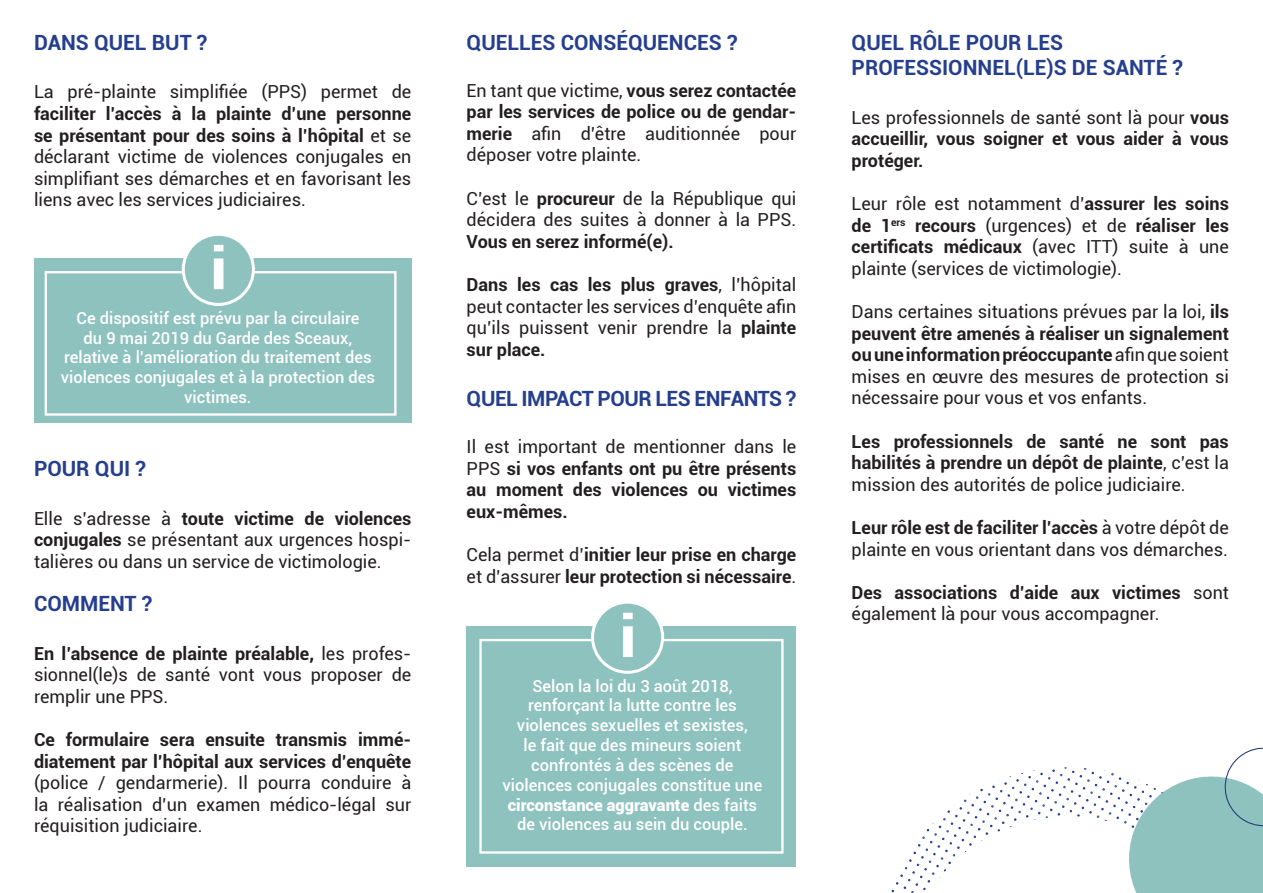
<style>
.page{position:relative;width:1263px;height:893px;background:#fff}
.page>*{position:absolute;margin:0;border:0;box-sizing:border-box;transform-origin:0 0}
.Sous_Titre{font:700 21px/25.2px "Roboto";color:#253f8e}
.Sous_Titre-2{font:700 21px "Roboto";letter-spacing:-.02em;color:#253f8e}
.t1{font:18px/21.6px "Roboto";color:#231f20;text-align:justify}
.t2{font:700 18px/21.6px "Roboto";color:#231f20;text-align:justify}
.t3{font:500 16.5px/19.8px "Roboto";color:#fff;text-align:center}
.s1{font-weight:700}
.s2{font-weight:400}
.s3{font-weight:900}
</style>
<div class="page">
<div style="left:34px;top:258px;width:377px;height:165px;background:#8ec2bf"></div>
<div style="left:45px;top:271px;width:351px;height:145px;border:2px solid #fff"></div>
<div style="left:183px;top:234px;width:70px;height:70px;background:#8ec2bf;border-radius:50%"></div>
<div style="left:182px;top:233px;width:73px;height:73px;border:3px solid #fff;border-radius:50%"></div>
<div style="left:467px;top:626px;width:329px;height:240px;background:#8ec2bf"></div>
<div style="left:479px;top:639px;width:304px;height:215px;border:2px solid #fff"></div>
<div style="left:592px;top:602px;width:71px;height:70px;background:#8ec2bf;border-radius:50%"></div>
<div style="left:591px;top:601px;width:73px;height:73px;border:3px solid #fff;border-radius:50%"></div>
<svg style="left:891px;top:747px;width:372px;height:146px"></svg>
<p class="Sous_Titre" style="left:34px;top:29px;width:175px">DANS QUEL BUT ?</p>
<p class="t1" style="left:34px;top:81px;width:379px">La pré-plainte simplifiée (PPS) permet de <span class="s1">faciliter l’accès à la plainte d’une personne se présentant pour des soins à l’hôpital</span> et se déclarant victime de violences conjugales en simplifiant ses démarches et en favorisant les liens avec les services judiciaires.</p>
<p class="t3" style="left:61px;top:307px;width:316px">Ce dispositif est prévu par la circulaire<br>du 9 mai 2019 du Garde des Sceaux, relative à l’amélioration du traitement des violences conjugales et à la protection des victimes.</p>
<p class="Sous_Titre" style="left:34px;top:455px;width:113px">POUR QUI ?</p>
<p class="t1" style="left:34px;top:507px;width:379px">Elle s’adresse à <span class="s1">toute victime de violences conjugales</span> se présentant aux urgences hospi&shy;talières ou dans un service de victimologie.</p>
<p class="Sous_Titre" style="left:34px;top:590px;width:120px">COMMENT ?</p>
<p class="t1" style="left:34px;top:642px;width:379px"><span class="s1">En l’absence de plainte préalable,</span> les profes&shy;sionnel(le)s de santé vont vous proposer de remplir une PPS.</p>
<p class="t1" style="left:34px;top:728px;width:379px"><span class="s1">Ce formulaire sera ensuite transmis immé&shy;diatement par l’hôpital aux services d’enquête </span>(police / gendarmerie). Il pourra conduire à la réalisation d’un examen médico-légal sur réquisition judiciaire.</p>
<p class="Sous_Titre" style="left:467px;top:29px;width:272px">QUELLES CONSÉQUENCES ?</p>
<p class="t1" style="left:467px;top:79px;width:331px">En tant que victime, <span class="s1">vous serez contactée par les services de police ou de gendar&shy;merie</span> afin d’être auditionnée pour déposer votre plainte.</p>
<p class="t1" style="left:467px;top:187px;width:331px">C’est le <span class="s1">procureur</span> de la République qui décidera des suites à donner à la PPS.<br><span class="s1">Vous en serez informé(e).</span></p>
<p class="t1" style="left:467px;top:273px;width:331px"><span class="s1">Dans les cas les plus graves</span>, l’hôpital peut contacter les services d’enquête afin qu’ils puissent venir prendre la <span class="s1">plainte sur place.</span></p>
<p class="Sous_Titre-2" style="left:467px;top:384px;width:331px">QUEL IMPACT POUR LES ENFANTS ?</p>
<p class="t2" style="left:467px;top:435px;width:331px"><span class="s2">Il est important de mentionner dans le PPS</span> si vos enfants ont pu être présents au moment des violences ou victimes eux-mêmes.</p>
<p class="t2" style="left:467px;top:543px;width:331px"><span class="s2">Cela permet d’</span>initier leur prise en charge <span class="s2">et d’assurer</span> leur protection si nécessaire<span class="s2">.</span></p>
<p class="t3" style="left:502px;top:675px;width:261px">Selon la loi du 3 août 2018, renforçant la lutte contre les violences sexuelles et sexistes,<br>le fait que des mineurs soient confrontés à des scènes de violences conjugales constitue une <span class="s3">circonstance aggravante</span> des faits de violences au sein du couple.</p>
<p class="Sous_Titre" style="left:852px;top:29px;width:333px">QUEL RÔLE POUR LES<br>PROFESSIONNEL(LE)S DE SANTÉ ?</p>
<p class="t2" style="left:852px;top:106px;width:379px"><span class="s2">Les professionnels de santé sont là pour</span> vous accueillir, vous soigner et vous aider à vous protéger.</p>
<p class="t1" style="left:852px;top:192px;width:379px">Leur rôle est notamment d’<span class="s1">assurer les soins de 1</span><sup>ers</sup> <span class="s1">recours</span> (urgences) et de <span class="s1">réaliser les certificats médicaux</span> (avec ITT) suite à une plainte (services de victimologie).</p>
<p class="t1" style="left:852px;top:300px;width:379px">Dans certaines situations prévues par la loi, <span class="s1">ils peuvent être amenés à réaliser un signalement ou une information préoccupante</span> afin que soient mises en œuvre des mesures de protection si nécessaire pour vous et vos enfants.</p>
<p class="t2" style="left:852px;top:430px;width:379px">Les professionnels de santé ne sont pas habilités à prendre un dépôt de plainte<span class="s2">, c’est la mission des autorités de police judiciaire.</span></p>
<p class="t1" style="left:852px;top:516px;width:379px"><span class="s1">Leur rôle est de faciliter l’accès</span> à votre dépôt de plainte en vous orientant dans vos démarches.</p>
<p class="t1" style="left:852px;top:581px;width:379px"><span class="s1">Des associations d’aide aux victimes</span> sont également là pour vous accompagner.</p>
</div>
